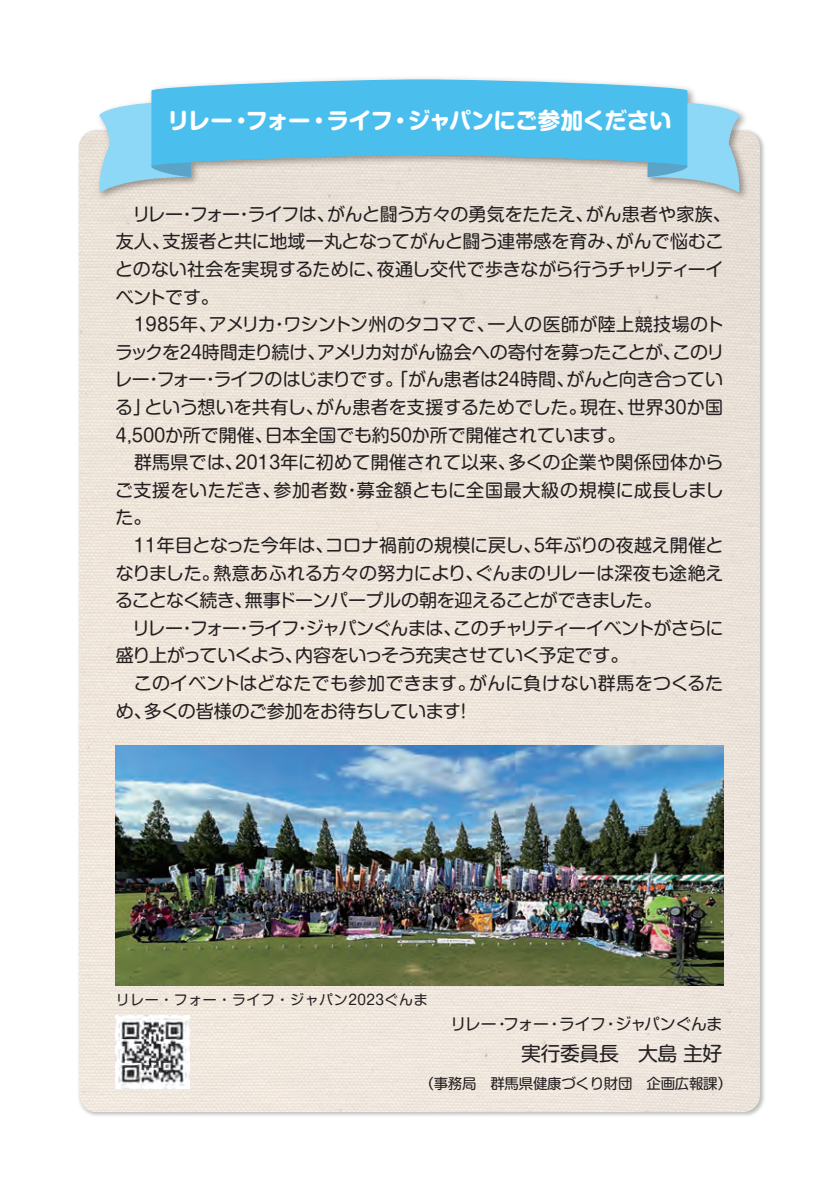
<style>
.page{position:relative;width:840px;height:1191px;background:#fff}
.page>*{position:absolute;margin:0;border:0;box-sizing:border-box;transform-origin:0 0}
.t1{font:700 22.4px "Shin M Go Pro";letter-spacing:-.02em;color:#fff}
.t2{font:19.8px "Shin M Go Pro";letter-spacing:-.02em;color:#231f20}
.t3{font:18px/27.6px "Shin M Go Pro";letter-spacing:-.015em;color:#231f20}
.t4{font:15.8px "Shin M Go Pro";letter-spacing:-.04em;color:#231f20}
.t5{font:14.4px "Shin M Go Pro";letter-spacing:-.02em;color:#231f20}
.t6{font:14px "Shin M Go Pro";letter-spacing:.035em;color:#231f20}
</style>
<div class="page">
<img style="left:79px;top:130px;width:680px;height:982px">
<img style="left:93px;top:78px;width:657px;height:126px">
<svg style="left:647px;top:101px;width:95px;height:93px;background:#a2d1e5"></svg>
<svg style="left:96px;top:101px;width:95px;height:93px;background:#a6d4e7"></svg>
<svg style="left:151px;top:79px;width:536px;height:87px;background:#5cc1e9"></svg>
<img style="left:116px;top:1015px;width:73px;height:74px">
<img style="left:116px;top:746px;width:606px;height:239px">
<p class="t1" style="left:167px;top:103px;width:506px">リレー・フォー・ライフ・ジャパンにご参加ください</p>
<p class="t3" style="left:112px;top:198px;width:619px">　リレー・フォー・ライフは、がんと闘う方々の勇気をたたえ、がん患者や家族、友人、支援者と共に地域一丸となってがんと闘う連帯感を育み、がんで悩むことのない社会を実現するために、夜通し交代で歩きながら行うチャリティーイベントです。<br>　１９８５年、アメリカ・ワシントン州のタコマで、一人の医師が陸上競技場のトラックを２４時間走り続け、アメリカ対がん協会への寄付を募ったことが、このリレー・フォー・ライフのはじまりです。「がん患者は２４時間、がんと向き合っている」という想いを共有し、がん患者を支援するためでした。現在、世界３０か国４,５００か所で開催、日本全国でも約５０か所で開催されています。<br>　群馬県では、２０１３年に初めて開催されて以来、多くの企業や関係団体からご支援をいただき、参加者数・募金額ともに全国最大級の規模に成長しました。<br>　１１年目となった今年は、コロナ禍前の規模に戻し、５年ぶりの夜越え開催となりました。熱意あふれる方々の努力により、ぐんまのリレーは深夜も途絶えることなく続き、無事ドーンパープルの朝を迎えることができました。<br>　リレー・フォー・ライフ・ジャパンぐんまは、このチャリティーイベントがさらに盛り上がっていくよう、内容をいっそう充実させていく予定です。<br>　このイベントはどなたでも参加できます。がんに負けない群馬をつくるため、多くの皆様のご参加をお待ちしています！</p>
<p class="t6" style="left:116px;top:988px;width:313px">リレー・フォー・ライフ・ジャパン2023ぐんま</p>
<p class="t4" style="left:450px;top:1011px;width:273px">リレー・フォー・ライフ・ジャパンぐんま</p>
<p class="t2" style="left:521px;top:1037px;width:203px">実行委員長　大島 主好</p>
<p class="t5" style="left:419px;top:1072px;width:314px">（事務局　群馬県健康づくり財団　企画広報課）</p>
</div>
